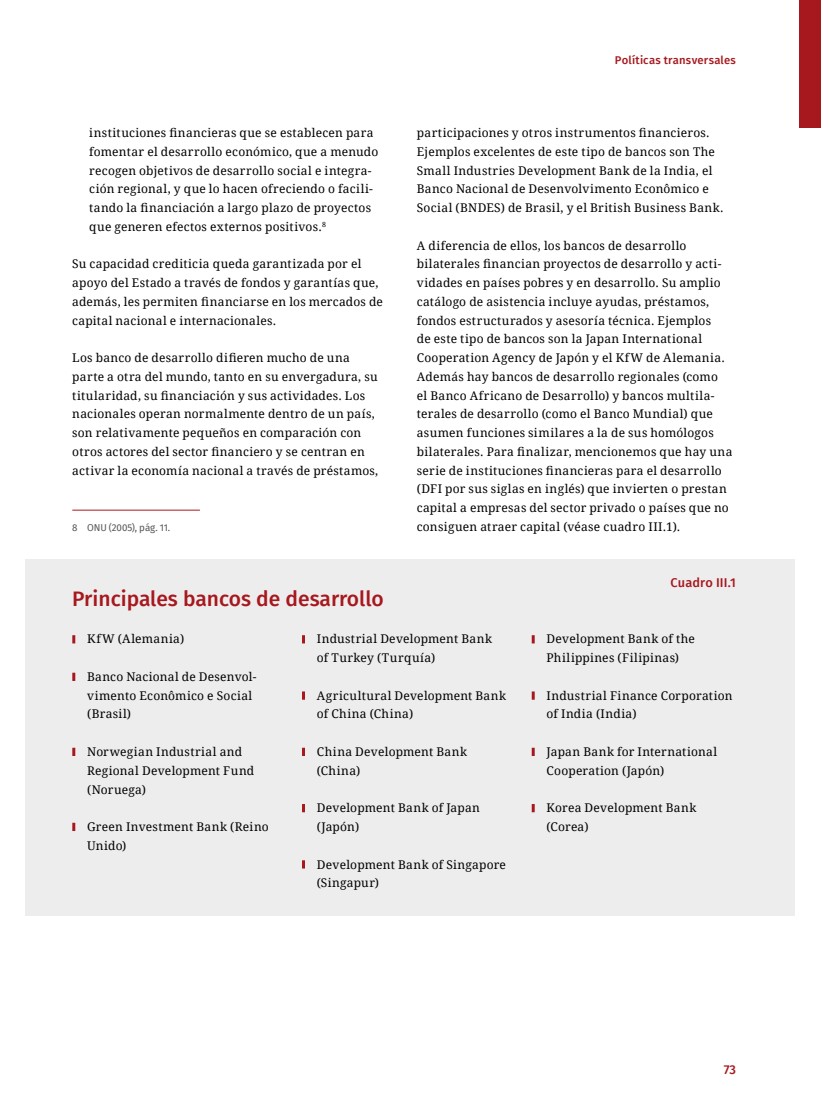
<style>
.page{position:relative;width:821px;height:1106px;background:#fff}
.page>*{position:absolute;margin:0;border:0;box-sizing:border-box;transform-origin:0 0}
.t1{font:500 21px "Fira Sans";color:#a7181e}
.t2{font:500 12.75px "Fira Sans";letter-spacing:.005em;color:#a7181e}
.t3{font:12px/18.8px "Droid Serif";letter-spacing:.02em;color:#000}
.t4{font:12px "Droid Serif";letter-spacing:.04em;color:#000}
.t5{font:500 11.25px "Fira Sans";letter-spacing:.02em;color:#a7181e}
.t6{font:9.75px "Fira Sans";letter-spacing:-.01em;color:#575756}
</style>
<div class="page">
<div style="left:799px;top:0;width:22px;height:128px;background:#a7181e"></div>
<hr style="left:72px;top:510px;width:128px;height:1px;background:#a7181e">
<div style="left:26px;top:559px;width:769px;height:356px;background:#ededed"></div>
<svg style="left:72px;top:635px;width:3px;height:8px"></svg>
<svg style="left:72px;top:672px;width:3px;height:9px"></svg>
<svg style="left:72px;top:747px;width:3px;height:9px"></svg>
<svg style="left:72px;top:822px;width:3px;height:9px"></svg>
<svg style="left:302px;top:635px;width:3px;height:8px"></svg>
<svg style="left:302px;top:691px;width:3px;height:8px"></svg>
<svg style="left:302px;top:747px;width:3px;height:9px"></svg>
<svg style="left:302px;top:804px;width:3px;height:8px"></svg>
<svg style="left:302px;top:860px;width:3px;height:8px"></svg>
<svg style="left:531px;top:635px;width:3px;height:8px"></svg>
<svg style="left:531px;top:691px;width:3px;height:8px"></svg>
<svg style="left:531px;top:747px;width:3px;height:9px"></svg>
<svg style="left:531px;top:804px;width:3px;height:8px"></svg>
<p class="t3" style="left:89px;top:123px;width:290px">instituciones financieras que se establecen para fomentar el desarrollo económico, que a menudo recogen objetivos de desarrollo social e integra&shy;ción regional, y que lo hacen ofreciendo o facili&shy;tando la financiación a largo plazo de proyectos que generen efectos externos positivos.<sup>8</sup></p>
<p class="t3" style="left:72px;top:254px;width:312px">Su capacidad crediticia queda garantizada por el apoyo del Estado a través de fondos y garantías que, además, les permiten financiarse en los mercados de capital nacional e internacionales.</p>
<p class="t3" style="left:72px;top:348px;width:307px">Los banco de desarrollo difieren mucho de una parte a otra del mundo, tanto en su envergadura, su titularidad, su financiación y sus actividades. Los nacionales operan normalmente dentro de un país, son relativamente pequeños en comparación con otros actores del sector financiero y se centran en activar la economía nacional a través de préstamos,</p>
<p class="t6" style="left:72px;top:520px;width:99px">8 ONU (2005), pág. 11.</p>
<h1 class="t1" style="left:72px;top:581px;width:313px">Principales bancos de desarrollo</h1>
<p class="t5" style="left:615px;top:51px;width:122px">Políticas transversales</p>
<p class="t3" style="left:417px;top:123px;width:308px">participaciones y otros instrumentos financieros.<br>Ejemplos excelentes de este tipo de bancos son The Small Industries Development Bank de la India, el Banco Nacional de Desenvolvimento Econômico e Social (BNDES) de Brasil, y el British Business Bank.</p>
<p class="t3" style="left:417px;top:235px;width:317px">A diferencia de ellos, los bancos de desarrollo bilaterales financian proyectos de desarrollo y acti&shy;vidades en países pobres y en desarrollo. Su amplio catálogo de asistencia incluye ayudas, préstamos, fondos estructurados y asesoría técnica. Ejemplos<br>de este tipo de bancos son la Japan International Cooperation Agency de Japón y el KfW de Alemania.<br>Además hay bancos de desarrollo regionales (como<br>el Banco Africano de Desarrollo) y bancos multila&shy;terales de desarrollo (como el Banco Mundial) que asumen funciones similares a la de sus homólogos bilaterales. Para finalizar, mencionemos que hay una serie de instituciones financieras para el desarrollo (DFI por sus siglas en inglés) que invierten o prestan capital a empresas del sector privado o países que no consiguen atraer capital (véase cuadro III.1).</p>
<p class="t2" style="left:670px;top:572px;width:67px">Cuadro III.1</p>
<p class="t4" style="left:87px;top:631px;width:98px">KfW (Alemania)</p>
<p class="t3" style="left:87px;top:667px;width:171px">Banco Nacional de Desenvol&shy;vimento Econômico e Social (Brasil)</p>
<p class="t3" style="left:87px;top:742px;width:168px">Norwegian Industrial and<br>Regional Development Fund (Noruega)</p>
<p class="t3" style="left:87px;top:817px;width:183px">Green Investment Bank (Reino<br>Unido)</p>
<p class="t3" style="left:317px;top:629px;width:177px">Industrial Development Bank of Turkey (Turquía)</p>
<p class="t3" style="left:317px;top:685px;width:191px">Agricultural Development Bank of China (China)</p>
<p class="t3" style="left:317px;top:742px;width:152px">China Development Bank (China)</p>
<p class="t3" style="left:317px;top:798px;width:165px">Development Bank of Japan (Japón)</p>
<p class="t3" style="left:317px;top:854px;width:191px">Development Bank of Singapore (Singapur)</p>
<p class="t3" style="left:546px;top:629px;width:150px">Development Bank of the<br>Philippines (Filipinas)</p>
<p class="t3" style="left:546px;top:685px;width:187px">Industrial Finance Corporation of India (India)</p>
<p class="t3" style="left:546px;top:742px;width:172px">Japan Bank for International<br>Cooperation (Japón)</p>
<p class="t3" style="left:546px;top:798px;width:151px">Korea Development Bank (Corea)</p>
<p class="t2" style="left:723px;top:1059px;width:14px">73</p>
</div>
